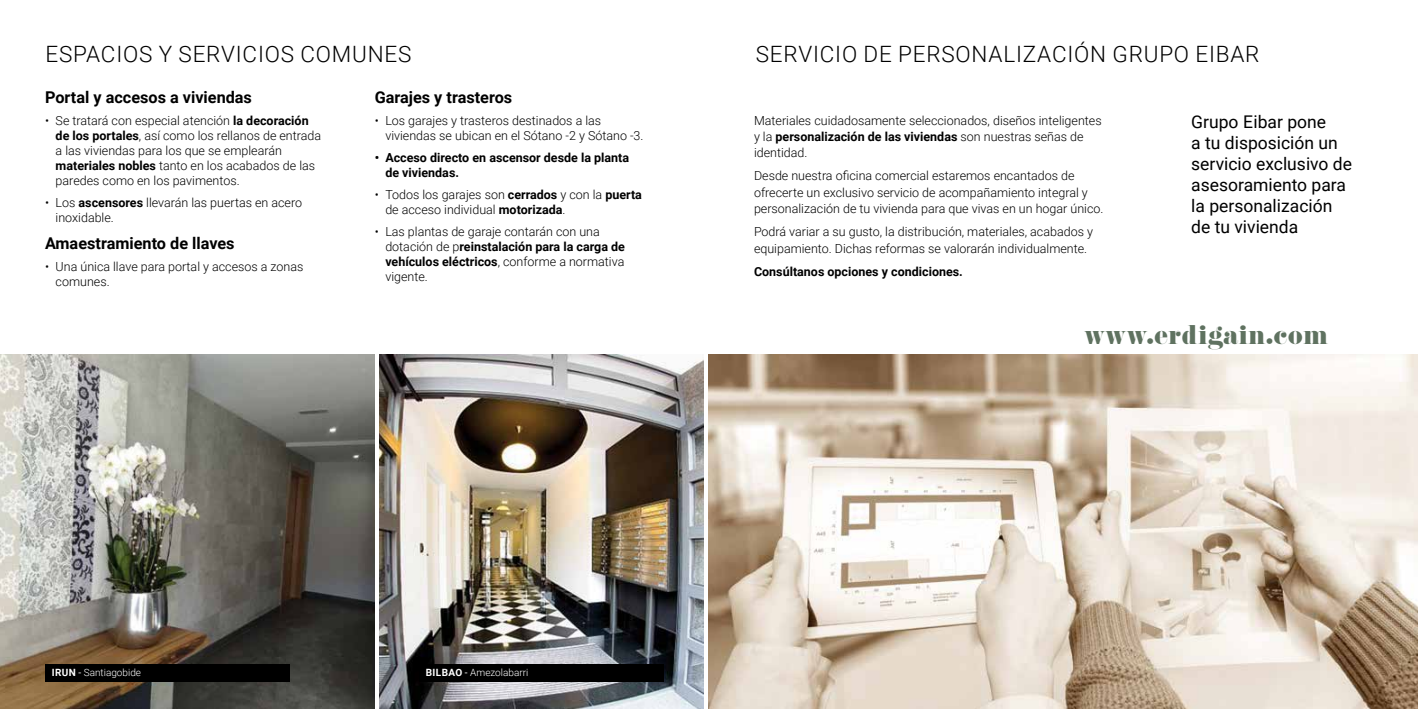
<style>
.page{position:relative;width:1418px;height:709px;background:#fff}
.page>*{position:absolute;margin:0;border:0;box-sizing:border-box;transform-origin:0 0}
.t1{font:24.62px "Pistilli";color:#5f7260}
.t2{font:300 22.5px "Roboto";letter-spacing:.035em;color:#000}
.t3{font:17.5px/21px "Roboto";color:#000}
.t4{font:700 16.25px "Roboto";color:#000}
.t5{font:300 12.5px/15px "Roboto";color:#000}
.t6{font:700 12.5px/15px "Roboto";color:#000}
.t7{font:300 10px "Roboto";color:#fff}
.s1{font-weight:700}
.s2{font-weight:400}
</style>
<div class="page">
<img style="left:709px;top:354px;width:708px;height:355px">
<img style="left:0;top:354px;width:375px;height:355px">
<img style="left:379px;top:354px;width:324px;height:355px">
<div style="left:419px;top:664px;width:245px;height:17px;background:#000"></div>
<div style="left:45px;top:664px;width:245px;height:17px;background:#000"></div>
<h2 class="t2" style="left:45px;top:38px;width:367px">ESPACIOS Y SERVICIOS COM UNES</h2>
<h2 class="t2" style="left:755px;top:38px;width:14px">servicio</h2>
<h2 class="t2" style="left:863px;top:38px;width:50px">de personalización</h2>
<h2 class="t2" style="left:1112px;top:38px;width:16px">grupo</h2>
<h2 class="t2" style="left:1195px;top:38px;width:14px">eibar</h2>
<h3 class="t4" style="left:45px;top:86px;width:208px">Portal y accesos a viviendas</h3>
<p class="t5" style="left:56px;top:112px;width:267px;text-indent:-11px">• Se tratará con especial atención <span class="s1">la decoración de los portales</span>, así como los rellanos de entrada a las viviendas para los que se emplearán <span class="s1">materiales nobles</span> tanto en los acabados de las paredes como en los pavimentos.</p>
<p class="t5" style="left:56px;top:195px;width:248px;text-indent:-11px">• Los <span class="s1">ascensores</span> llevarán las puertas en acero inoxidable.</p>
<h3 class="t4" style="left:45px;top:231px;width:191px">Amaestramiento de llaves</h3>
<p class="t5" style="left:56px;top:258px;width:249px;text-indent:-11px">• Una única llave para portal y accesos a zonas comunes.</p>
<h3 class="t4" style="left:375px;top:86px;width:139px">Garajes y trasteros</h3>
<p class="t5" style="left:385px;top:112px;width:260px;text-indent:-11px">• Los garajes y trasteros destinados a las viviendas se ubican en el Sótano -2 y Sótano -3.</p>
<p class="t6" style="left:385px;top:150px;width:245px;text-indent:-11px">• Acceso directo en ascensor desde la planta de viviendas.</p>
<p class="t5" style="left:385px;top:187px;width:258px;text-indent:-11px">• Todos los garajes son <span class="s1">cerrados</span> y con la <span class="s1">puerta </span>de acceso individual <span class="s1">motorizada</span>.</p>
<p class="t5" style="left:385px;top:224px;width:241px;text-indent:-11px">• Las plantas de garaje contarán con una dotación de p<span class="s1">reinstalación para la carga de vehículos eléctricos</span>, conforme a normativa vigente.</p>
<p class="t5" style="left:754px;top:112px;width:349px;line-height:16.2px">Materiales cuidadosamente seleccionados, diseños inteligentes y la <span class="s1">personalización de las viviendas</span> son nuestras señas de identidad.</p>
<p class="t5" style="left:754px;top:167px;width:351px;line-height:16.2px">Desde nuestra oficina comercial estaremos encantados de ofrecerte un exclusivo servicio de acompañamiento integral y personalización de tu vivienda para que vivas en un hogar único.</p>
<p class="t5" style="left:754px;top:223px;width:340px;line-height:16.2px">Podrá variar a su gusto, la distribución, materiales, acabados y equipamiento. Dichas reformas se valorarán individualmente.</p>
<p class="t6" style="left:754px;top:263px;width:210px">Consúltanos opciones y condiciones.</p>
<h3 class="t3" style="left:1191px;top:111px;width:162px">Grupo eibar pone<br>a tu disposición un servicio exclusivo de asesoramiento para la personalización de tu vivienda</h3>
<h1 class="t1" style="left:1084px;top:319px;width:245px">www.erdigain.com</h1>
<p class="t7" style="left:52px;top:665px;width:91px"><span class="s1">i run</span> <span class="s2">-</span> Santiagobide</p>
<p class="t7" style="left:426px;top:665px;width:104px"><span class="s1">BILBAO</span> <span class="s2">-</span> Amezolabarri</p>
</div>
